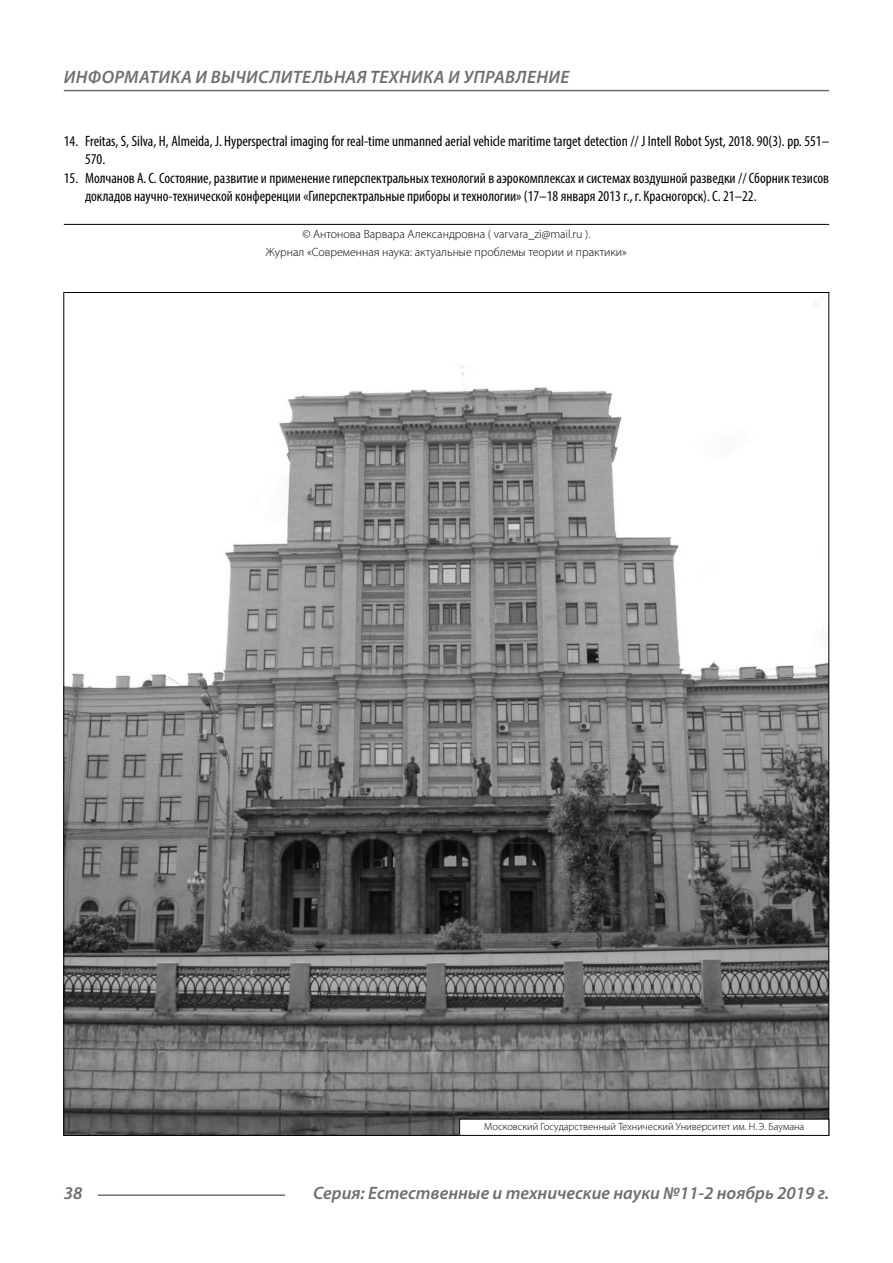
<style>
.page{position:relative;width:893px;height:1263px;background:#fff}
.page>*{position:absolute;margin:0;border:0;box-sizing:border-box;transform-origin:0 0}
.t1{font:italic 600 18px "Myriad Pro";color:#6e6e6e}
.t2{font:condensed 15px/18.3px "Myriad Pro";color:#000}
.Copy{font:300 12px/18.3px "Myriad Pro";color:#000;text-align:center}
.Author-doc{font:300 10.5px "Myriad Pro";color:#000}
</style>
<div class="page">
<hr style="left:64px;top:224px;width:765px;height:1px;background:#000">
<img style="left:65px;top:365px;width:762px;height:769px">
<div style="left:460px;top:1119px;width:369px;height:16px;background:#fff"></div>
<div style="left:459px;top:1119px;width:370px;height:17px;border:1px solid #000"></div>
<hr style="left:98px;top:1194px;width:187px;height:2px;background:#6e6e6e">
<hr style="left:64px;top:90px;width:765px;height:1px;background:#6e6e6e">
<p class="t1" style="left:64px;top:66px;width:25px">Информатика</p>
<p class="t1" style="left:196px;top:66px;width:63px">и вычислител</p>
<p class="t1" style="left:323px;top:66px;width:23px">ьная</p>
<p class="t1" style="left:370px;top:66px;width:12px">техника</p>
<p class="t1" style="left:448px;top:66px;width:37px">и управление</p>
<p class="t2" style="left:85px;top:132px;width:746px;text-indent:-21px">14. Freitas, S, Silva, H, Almeida, J. Hyperspectral imaging for real-time unmanned aerial vehicle maritime target detection // J Intell Robot Syst, 2018. 90(3). pp. 551–<br>570.</p>
<p class="t2" style="left:85px;top:168px;width:746px;text-indent:-21px">15. Молчанов А.С. Состояние, развитие и применение гиперспектральных технологий в аэрокомплексах и системах воздушной разведки // Сборник тезисов докладов научно-технической конференции «Гиперспектральные приборы и технологии» (17–18 января 2013 г., г. Красногорск). С. 21–22.</p>
<p class="Copy" style="left:266px;top:224px;width:363px">© Антонова Варвара Александровна ( varvara_zi@mail.ru ).<br>Журнал «Современная наука: актуальные проблемы теории и практики»</p>
<p class="Author-doc" style="left:484px;top:1120px;width:322px">Московский Государственный Технический Университет им. Н.Э. Баумана</p>
<p class="t1" style="left:64px;top:1182px;width:20px">38</p>
<p class="t1" style="left:313px;top:1182px;width:518px">Серия: Естественные и технические науки №11-2 ноябрь 2019 г.</p>
</div>
